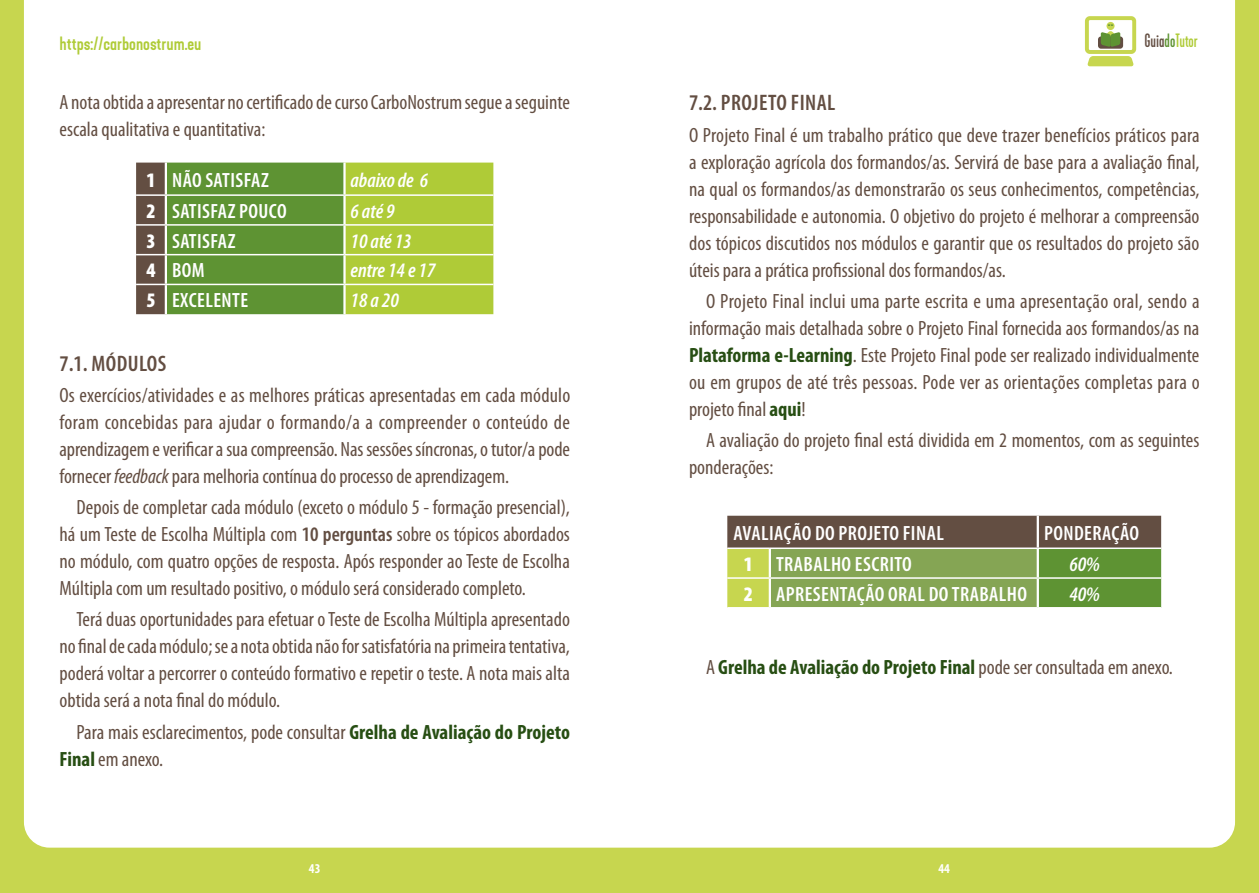
<style>
.page{position:relative;width:1259px;height:893px;background:#c7d64f}
.page>*{position:absolute;margin:0;border:0;box-sizing:border-box;transform-origin:0 0}
.t1{font:600 condensed 22.5px "Myriad Pro";letter-spacing:.02em;color:#634e42}
.t2{font:condensed 20.7px/27px "Myriad Pro";color:#634e42;text-align:justify}
.t3{font:600 condensed 20.7px "Myriad Pro";letter-spacing:.02em;color:#fff}
.t4{font:700 condensed 20.7px "Myriad Pro";color:#274e13}
.t5{font:italic 600 condensed 20.7px "Myriad Pro";color:#fff}
.t6{font:500 18px "Kapra Neue";color:#afcb37}
.t7{font:condensed 18px "Kapra Neue";color:#afcb37}
.t8{font:700 condensed 13.5px "Myriad Pro";color:#fff}
.s1{color:#634e42}
.s2{color:#5e9333}
.s3{font-weight:900}
.s4{font-style:italic}
.s5{font-weight:600}
.s6{font-weight:700;color:#274e13}
.s7{font-weight:400;color:#634e42}
</style>
<div class="page">
<div style="left:24px;top:0;width:1211px;height:848px;background:#fff"></div>
<div style="left:1085px;top:16px;width:51px;height:38px;border:4px solid #c7d64f;border-radius:3px"></div>
<svg style="left:1087px;top:56px;width:46px;height:10px"></svg>
<div style="left:1098px;top:36px;width:25px;height:13px;background:#634e42;border-radius:3px"></div>
<svg style="left:1100px;top:24px;width:20px;height:23px"></svg>
<svg style="left:136px;top:163px;width:357px;height:151px"></svg>
<hr style="left:165px;top:163px;width:2px;height:31px;background:#fff">
<hr style="left:343px;top:163px;width:3px;height:31px;background:#fff">
<hr style="left:165px;top:196px;width:2px;height:28px;background:#fff">
<hr style="left:343px;top:196px;width:3px;height:28px;background:#fff">
<hr style="left:165px;top:226px;width:2px;height:28px;background:#fff">
<hr style="left:343px;top:226px;width:3px;height:28px;background:#fff">
<hr style="left:165px;top:255px;width:2px;height:29px;background:#fff">
<hr style="left:343px;top:255px;width:3px;height:29px;background:#fff">
<hr style="left:165px;top:285px;width:2px;height:29px;background:#fff">
<hr style="left:343px;top:285px;width:3px;height:29px;background:#fff">
<hr style="left:136px;top:194px;width:30px;height:2px;background:#fff">
<hr style="left:166px;top:194px;width:178px;height:2px;background:#fff">
<hr style="left:344px;top:194px;width:149px;height:2px;background:#fff">
<hr style="left:136px;top:224px;width:30px;height:2px;background:#fff">
<hr style="left:166px;top:224px;width:178px;height:2px;background:#fff">
<hr style="left:344px;top:224px;width:149px;height:2px;background:#fff">
<hr style="left:136px;top:254px;width:30px;height:1px;background:#fff">
<hr style="left:166px;top:254px;width:178px;height:1px;background:#fff">
<hr style="left:344px;top:254px;width:149px;height:1px;background:#fff">
<hr style="left:136px;top:284px;width:30px;height:1px;background:#fff">
<hr style="left:166px;top:284px;width:178px;height:1px;background:#fff">
<hr style="left:344px;top:284px;width:149px;height:1px;background:#fff">
<svg style="left:727px;top:516px;width:434px;height:91px"></svg>
<hr style="left:1036px;top:516px;width:3px;height:31px;background:#fff">
<hr style="left:768px;top:549px;width:3px;height:28px;background:#fff">
<hr style="left:1036px;top:549px;width:3px;height:28px;background:#fff">
<hr style="left:768px;top:579px;width:3px;height:28px;background:#fff">
<hr style="left:1036px;top:579px;width:3px;height:28px;background:#fff">
<hr style="left:727px;top:547px;width:43px;height:2px;background:#fff">
<hr style="left:770px;top:547px;width:267px;height:2px;background:#fff">
<hr style="left:1037px;top:547px;width:124px;height:2px;background:#fff">
<hr style="left:727px;top:577px;width:43px;height:2px;background:#fff">
<hr style="left:770px;top:577px;width:267px;height:2px;background:#fff">
<hr style="left:1037px;top:577px;width:124px;height:2px;background:#fff">
<hr style="left:727px;top:607px;width:43px;height:1px;background:#fff">
<hr style="left:770px;top:607px;width:267px;height:1px;background:#fff">
<hr style="left:1037px;top:607px;width:124px;height:1px;background:#fff">
<p class="t6" style="left:60px;top:32px;width:143px">https://carbonostrum.eu</p>
<p class="t7" style="left:1144px;top:30px;width:55px"><span class="s1">Guia</span><span class="s2">do</span>Tutor</p>
<p class="t2" style="left:60px;top:88px;width:512px">A nota obtida a apresentar no certificado de curso CarboNostrum segue a seguinte escala qualitativa e quantitativa:</p>
<p class="t3" style="left:146px;top:167px;width:124px"><span class="s3">1</span> NÃO SATISFAZ</p>
<p class="t5" style="left:350px;top:167px;width:79px">abaixo de 6</p>
<p class="t3" style="left:146px;top:198px;width:142px"><span class="s3">2</span> SATISFAZ POUCO</p>
<p class="t5" style="left:350px;top:198px;width:46px">6 até 9</p>
<p class="t3" style="left:146px;top:228px;width:91px"><span class="s3">3</span> SATISFAZ</p>
<p class="t5" style="left:350px;top:228px;width:63px">10 até 13</p>
<p class="t3" style="left:146px;top:258px;width:60px"><span class="s3">4</span> BOM</p>
<p class="t5" style="left:350px;top:258px;width:86px">entre 14 e 17</p>
<p class="t3" style="left:146px;top:287px;width:103px"><span class="s3">5</span> EXCELENTE</p>
<p class="t5" style="left:350px;top:287px;width:50px">18 a 20</p>
<p class="t1" style="left:60px;top:349px;width:108px">7.1. MÓDULOS</p>
<p class="t2" style="left:60px;top:381px;width:512px">Os exercícios/atividades e as melhores práticas apresentadas em cada módulo foram concebidas para ajudar o formando/a a compreender o conteúdo de aprendizagem e verificar a sua compreensão. Nas sessões síncronas, o tutor/a pode fornecer <span class="s4">feedback</span> para melhoria contínua do processo de aprendizagem.</p>
<p class="t2" style="left:60px;top:494px;width:512px;text-indent:17px">Depois de completar cada módulo (exceto o módulo 5 - formação presencial), há um Teste de Escolha Múltipla com <span class="s5">10 perguntas</span> sobre os tópicos abordados no módulo, com quatro opções de resposta. Após responder ao Teste de Escolha Múltipla com um resultado positivo, o módulo será considerado completo.</p>
<p class="t2" style="left:60px;top:606px;width:512px;text-indent:17px">Terá duas oportunidades para efetuar o Teste de Escolha Múltipla apresentado no final de cada módulo; se a nota obtida não for satisfatória na primeira tentativa, poderá voltar a percorrer o conteúdo formativo e repetir o teste. A nota mais alta obtida será a nota final do módulo.</p>
<p class="t2" style="left:60px;top:718px;width:512px;text-indent:17px">Para mais esclarecimentos, pode consultar <span class="s6">Grelha de Avaliação do Projeto<br>Final</span> em anexo.</p>
<p class="t1" style="left:689px;top:89px;width:148px">7.2. PROJETO FINAL</p>
<p class="t2" style="left:689px;top:121px;width:512px">O Projeto Final é um trabalho prático que deve trazer benefícios práticos para a exploração agrícola dos formandos/as. Servirá de base para a avaliação final, na qual os formandos/as demonstrarão os seus conhecimentos, competências, responsabilidade e autonomia. O objetivo do projeto é melhorar a compreensão dos tópicos discutidos nos módulos e garantir que os resultados do projeto são úteis para a prática profissional dos formandos/as.</p>
<p class="t2" style="left:689px;top:287px;width:512px;text-indent:17px">O Projeto Final inclui uma parte escrita e uma apresentação oral, sendo a informação mais detalhada sobre o Projeto Final fornecida aos formandos/as na <span class="s6">Plataforma e-Learning</span>. Este Projeto Final pode ser realizado individualmente ou em grupos de até três pessoas. Pode ver as orientações completas para o projeto final <span class="s6">aqui</span>!</p>
<p class="t2" style="left:689px;top:427px;width:512px;text-indent:17px">A avaliação do projeto final está dividida em 2 momentos, com as seguintes ponderações:</p>
<p class="t3" style="left:733px;top:520px;width:212px">AVALIAÇÃO DO PROJETO FINAL</p>
<p class="t3" style="left:1044px;top:520px;width:97px">PONDERAÇÃO</p>
<p class="t3" style="left:744px;top:551px;width:169px"><span class="s3">1</span> TRABALHO ESCRITO</p>
<p class="t5" style="left:1069px;top:551px;width:32px">60%</p>
<p class="t3" style="left:744px;top:581px;width:284px"><span class="s3">2</span> APRESENTAÇÃO ORAL DO TRABALHO</p>
<p class="t5" style="left:1069px;top:581px;width:32px">40%</p>
<p class="t4" style="left:706px;top:654px;width:468px"><span class="s7">A</span> Grelha de Avaliação do Projeto Final <span class="s7">pode ser consultada em anexo.</span></p>
<p class="t8" style="left:309px;top:860px;width:13px">43</p>
<p class="t8" style="left:938px;top:860px;width:13px">44</p>
</div>
